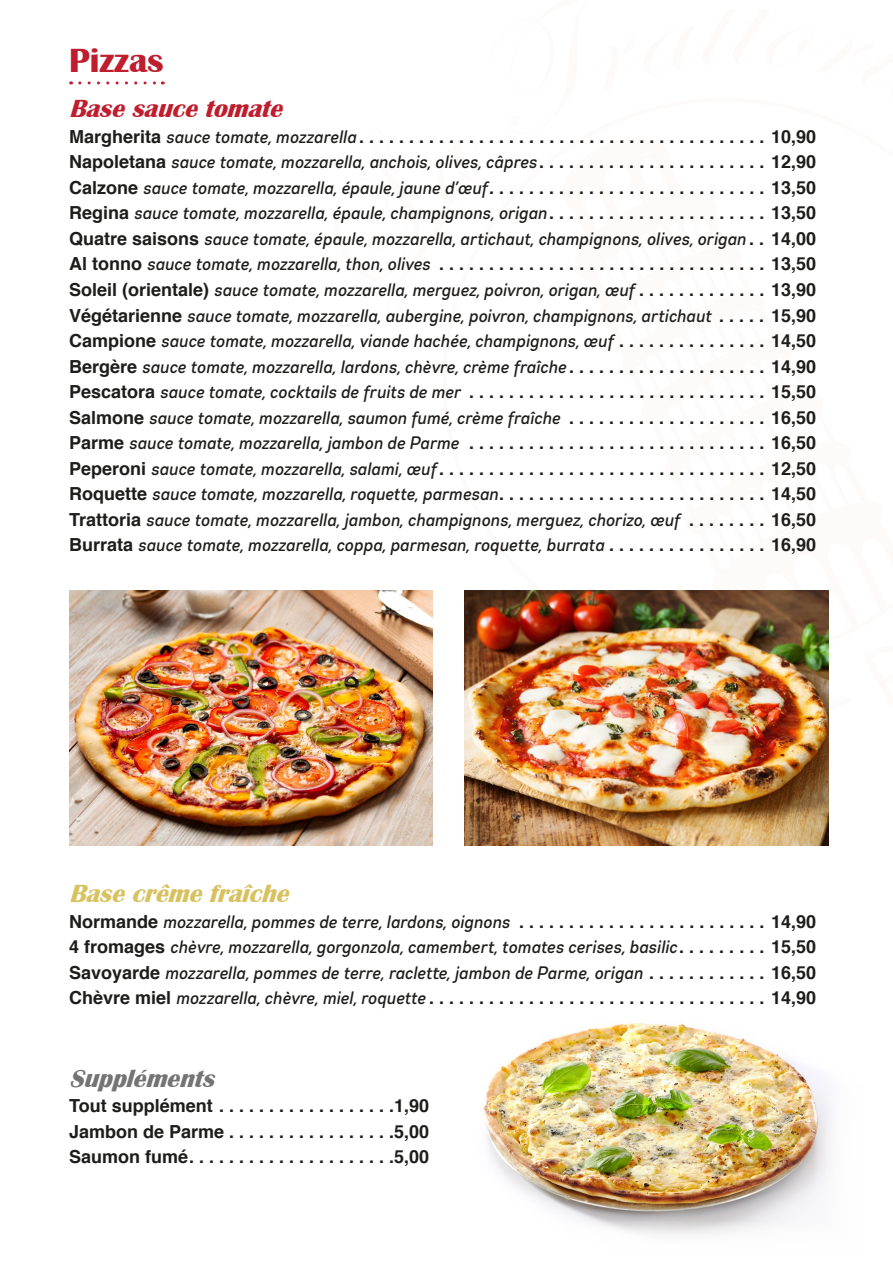
<style>
.page{position:relative;width:893px;height:1263px;background:#fff}
.page>*{position:absolute;margin:0;border:0;box-sizing:border-box;transform-origin:0 0}
.Style_de_paragraphe{font:700 34.5px "Britannic";color:#be1e2d}
.Style_de_paragraphe-2{font:italic 700 25.5px "Britannic";color:#d8c15f}
.Style_de_paragraphe-3{font:italic 700 25.5px "Britannic";color:#be1e2d}
.Style_de_paragraphe-4{font:italic 700 25.5px "Britannic";color:#757474}
.Style_de_paragraphe-5{font:18px "Gabriel Sans Cond Medium Italic";letter-spacing:.01em;color:#1d1d1b}
.Style_de_paragraphe-6{font:700 18px "Helvetica";color:#1d1d1b}
.s1{font-family:"Gabriel Sans Cond Medium Italic";font-weight:400}
.s2{font-family:"Helvetica";font-weight:700}
</style>
<div class="page">
<svg style="left:80px;top:81px;width:83px;height:3px"></svg>
<img style="left:69px;top:591px;width:363px;height:254px">
<img style="left:465px;top:703px;width:363px;height:142px">
<img style="left:483px;top:1023px;width:348px;height:212px">
<img style="left:408px;top:590px;width:421px;height:113px">
<p class="Style_de_paragraphe" style="left:69px;top:42px;width:96px">Pizzas</p>
<p class="Style_de_paragraphe-3" style="left:69px;top:95px;width:222px">Basesaucetomate</p>
<p class="Style_de_paragraphe-6" style="left:69px;top:122px;width:748px">Margherita <span class="s1">sauce tomate, mozzarella</span> . . . . . . . . . . . . . . . . . . . . . . . . . . . . . . . . . . . . . . . . . 10,90</p>
<p class="Style_de_paragraphe-5" style="left:69px;top:152px;width:748px"><span class="s2">Napoletana</span> sauce tomate, mozzarella, anchois, olives, câpres <span class="s2">. . . . . . . . . . . . . . . . . . . . . . . 12,90</span></p>
<p class="Style_de_paragraphe-6" style="left:69px;top:173px;width:748px">Calzone <span class="s1">sauce tomate, mozzarella, épaule, jaune d’œuf</span> . . . . . . . . . . . . . . . . . . . . . . . . . . . . 13,50</p>
<p class="Style_de_paragraphe-5" style="left:69px;top:203px;width:748px"><span class="s2">Regina</span> sauce tomate, mozzarella, épaule, champignons, origan <span class="s2">. . . . . . . . . . . . . . . . . . . . . . 13,50</span></p>
<p class="Style_de_paragraphe-5" style="left:69px;top:228px;width:748px"><span class="s2">Quatre saisons</span> sauce tomate, épaule, mozzarella, artichaut, champignons, olives, origan <span class="s2">. . 14,00</span></p>
<p class="Style_de_paragraphe-6" style="left:69px;top:250px;width:748px">Al tonno <span class="s1">sauce tomate, mozzarella, thon, olives</span> . . . . . . . . . . . . . . . . . . . . . . . . . . . . . . . . . 13,50</p>
<p class="Style_de_paragraphe-5" style="left:69px;top:279px;width:748px"><span class="s2">Soleil (orientale)</span> sauce tomate, mozzarella, merguez, poivron, origan, œuf <span class="s2">. . . . . . . . . . . . . 13,90</span></p>
<p class="Style_de_paragraphe-5" style="left:69px;top:305px;width:748px"><span class="s2">Végétarienne</span> sauce tomate, mozzarella, aubergine, poivron, champignons, artichaut <span class="s2">. . . . . 15,90</span></p>
<p class="Style_de_paragraphe-5" style="left:69px;top:330px;width:748px"><span class="s2">Campione</span> sauce tomate, mozzarella, viande hachée, champignons, œuf <span class="s2">. . . . . . . . . . . . . . . 14,50</span></p>
<p class="Style_de_paragraphe-5" style="left:69px;top:356px;width:748px"><span class="s2">Bergère</span> sauce tomate, mozzarella, lardons, chèvre, crème fraîche <span class="s2">. . . . . . . . . . . . . . . . . . . . 14,90</span></p>
<p class="Style_de_paragraphe-6" style="left:69px;top:377px;width:748px">Pescatora <span class="s1">sauce tomate, cocktails de fruits de mer</span> . . . . . . . . . . . . . . . . . . . . . . . . . . . . . . 15,50</p>
<p class="Style_de_paragraphe-5" style="left:69px;top:407px;width:748px"><span class="s2">Salmone</span> sauce tomate, mozzarella, saumon fumé, crème fraîche <span class="s2">. . . . . . . . . . . . . . . . . . . . 16,50</span></p>
<p class="Style_de_paragraphe-6" style="left:69px;top:428px;width:748px">Parme <span class="s1">sauce tomate, mozzarella, jambon de Parme</span> . . . . . . . . . . . . . . . . . . . . . . . . . . . . . . 16,50</p>
<p class="Style_de_paragraphe-6" style="left:69px;top:454px;width:748px">Peperoni <span class="s1">sauce tomate, mozzarella, salami, œuf</span> . . . . . . . . . . . . . . . . . . . . . . . . . . . . . . . . . 12,50</p>
<p class="Style_de_paragraphe-6" style="left:69px;top:479px;width:748px">Roquette <span class="s1">sauce tomate, mozzarella, roquette, parmesan</span> . . . . . . . . . . . . . . . . . . . . . . . . . . . 14,50</p>
<p class="Style_de_paragraphe-5" style="left:69px;top:509px;width:748px"><span class="s2">Trattoria</span> sauce tomate, mozzarella, jambon, champignons, merguez, chorizo, œuf <span class="s2">. . . . . . . . 16,50</span></p>
<p class="Style_de_paragraphe-5" style="left:69px;top:534px;width:748px"><span class="s2">Burrata</span> sauce tomate, mozzarella, coppa, parmesan, roquette, burrata <span class="s2">. . . . . . . . . . . . . . . . 16,90</span></p>
<p class="Style_de_paragraphe-2" style="left:69px;top:880px;width:229px">Basecrêmefraîche</p>
<p class="Style_de_paragraphe-5" style="left:69px;top:911px;width:748px"><span class="s2">Normande</span> mozzarella, pommes de terre, lardons, oignons <span class="s2">. . . . . . . . . . . . . . . . . . . . . . . . . 14,90</span></p>
<p class="Style_de_paragraphe-5" style="left:69px;top:937px;width:748px"><span class="s2">4 fromages</span> chèvre, mozzarella, gorgonzola, camembert, tomates cerises, basilic <span class="s2">. . . . . . . . . 15,50</span></p>
<p class="Style_de_paragraphe-5" style="left:69px;top:962px;width:748px"><span class="s2">Savoyarde</span> mozzarella, pommes de terre, raclette, jambon de Parme, origan <span class="s2">. . . . . . . . . . . . 16,50</span></p>
<p class="Style_de_paragraphe-6" style="left:69px;top:983px;width:748px">Chèvre miel <span class="s1">mozzarella, chèvre, miel, roquette</span> . . . . . . . . . . . . . . . . . . . . . . . . . . . . . . . . . . 14,90</p>
<p class="Style_de_paragraphe-4" style="left:69px;top:1064px;width:154px">Suppléments</p>
<p class="Style_de_paragraphe-6" style="left:69px;top:1091px;width:361px">Tout supplément . . . . . . . . . . . . . . . . . 1,90</p>
<p class="Style_de_paragraphe-6" style="left:69px;top:1117px;width:361px">Jambon de Parme . . . . . . . . . . . . . . . . 5,00</p>
<p class="Style_de_paragraphe-6" style="left:69px;top:1142px;width:361px">Saumon fumé . . . . . . . . . . . . . . . . . . . . 5,00</p>
</div>
